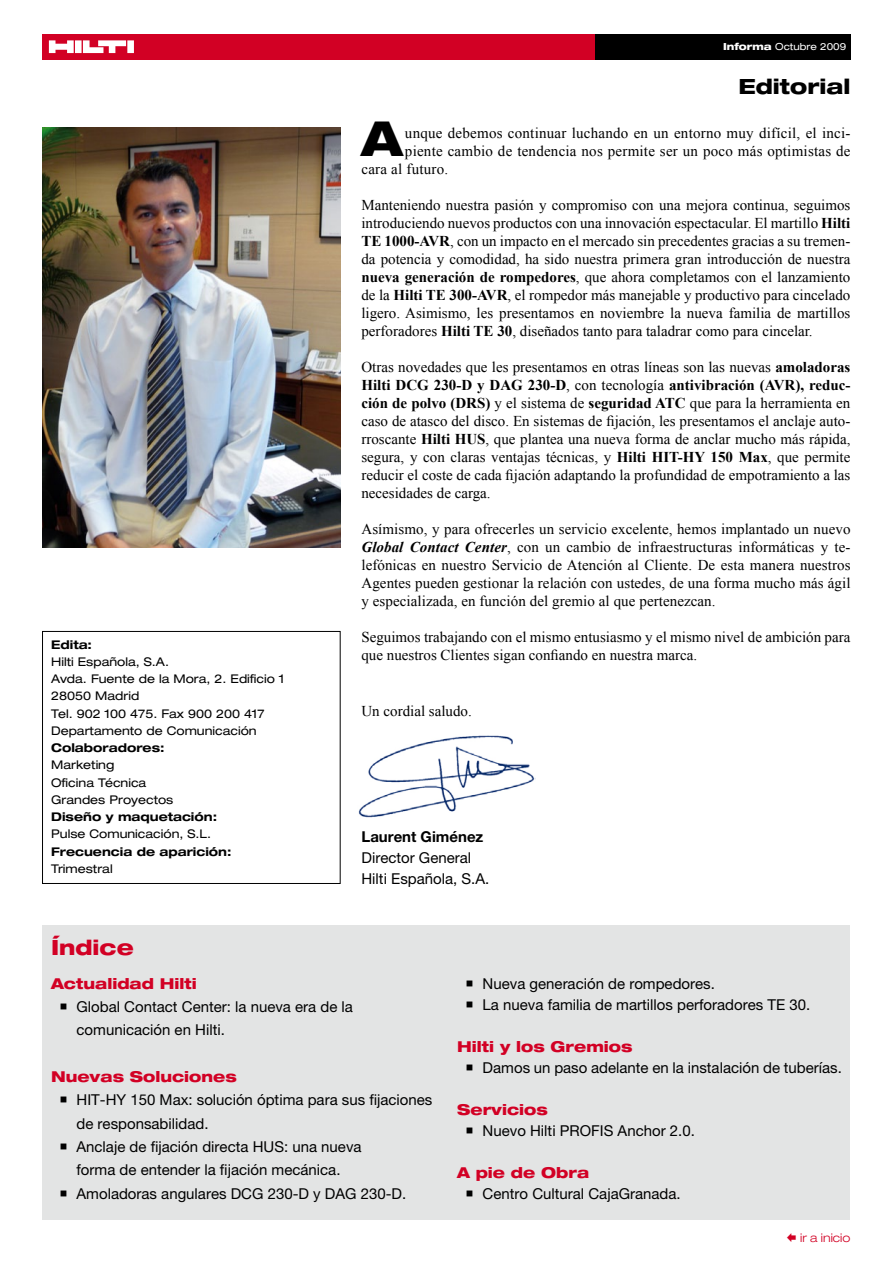
<style>
.page{position:relative;width:893px;height:1263px;background:#fff}
.page>*{position:absolute;margin:0;border:0;box-sizing:border-box;transform-origin:0 0}
._01_TEX_capitular{font:800 expanded 48.3px "Helvetica Neue LT Pro";color:#000}
.t1{font:800 expanded 21px "Helvetica Neue LT Pro";color:#000}
.t2{font:800 expanded 21px "Helvetica Neue LT Pro";color:#d20024}
._00_TEX_generico{font:15px/18px "Times New Roman";color:#000;text-align:justify}
.INDICE{font:15px/23.4px "Helvetica Neue LT Pro";color:#000}
._01_TEX_capitular-2{font:15px "Times New Roman";letter-spacing:.015em;color:#000}
.INDICE_bold{font:800 expanded 15px "Helvetica Neue LT Pro";color:#d20024}
._00_TEX_generico-2{font:15px "Helvetica Neue LT Pro";color:#000}
._00_TEX_generico-3{font:700 15px "Helvetica Neue LT Pro";color:#000}
.EDITA{font:expanded 12px "Helvetica Neue LT Pro";color:#000}
.EDITA_bold{font:700 expanded 12px "Helvetica Neue LT Pro";color:#000}
.t3{font:300 expanded 12px "Helvetica Neue LT Pro";color:#d20024}
.t4{font:expanded 9.75px "Helvetica Neue LT Pro";color:#fff}
.s1{font-weight:800}
.s2{font-weight:700}
.s3{font-weight:700;font-style:italic}
</style>
<div class="page">
<div style="left:43px;top:34px;width:552px;height:26px;background:#d20024"></div>
<svg style="left:49px;top:40px;width:85px;height:13px"></svg>
<div style="left:595px;top:34px;width:255px;height:26px;background:#000"></div>
<img style="left:43px;top:128px;width:297px;height:420px">
<div style="left:43px;top:926px;width:807px;height:294px;background:#e3e4e4"></div>
<div style="left:42px;top:631px;width:298px;height:253px;border:1px solid #000"></div>
<img style="left:358px;top:735px;width:178px;height:83px">
<p class="EDITA_bold" style="left:51px;top:637px;width:42px">Edita:</p>
<p class="EDITA" style="left:51px;top:655px;width:119px">Hilti Española, S.A.</p>
<p class="EDITA" style="left:51px;top:672px;width:235px">Avda. Fuente de la Mora, 2. Edificio 1</p>
<p class="EDITA" style="left:51px;top:689px;width:90px">28050 Madrid</p>
<p class="EDITA" style="left:51px;top:706px;width:215px">Tel. 902 100 475. Fax 900 200 417</p>
<p class="EDITA" style="left:51px;top:724px;width:207px">Departamento de Comunicación</p>
<p class="EDITA_bold" style="left:51px;top:740px;width:115px">Colaboradores:</p>
<p class="EDITA" style="left:51px;top:758px;width:65px">Marketing</p>
<p class="EDITA" style="left:51px;top:775px;width:97px">Oficina Técnica</p>
<p class="EDITA" style="left:51px;top:793px;width:124px">Grandes Proyectos</p>
<p class="EDITA_bold" style="left:51px;top:809px;width:167px">Diseño y maquetación:</p>
<p class="EDITA" style="left:51px;top:827px;width:161px">Pulse Comunicación, S.L.</p>
<p class="EDITA_bold" style="left:51px;top:844px;width:182px">Frecuencia de aparición:</p>
<p class="EDITA" style="left:51px;top:862px;width:63px">Trimestral</p>
<p class="t4" style="left:723px;top:41px;width:125px"><span class="s1">Informa</span> Octubre 2009</p>
<p class="t1" style="left:739px;top:73px;width:113px">Editorial</p>
<p class="_01_TEX_capitular" style="left:361px;top:108px;width:43px">A</p>
<p class="_01_TEX_capitular-2" style="left:405px;top:123px;width:447px">unque debemos continuar luchando en un entorno muy difícil, el inci-</p>
<p class="_01_TEX_capitular-2" style="left:405px;top:141px;width:447px">piente cambio de tendencia nos permite ser un poco más optimistas de</p>
<p class="_01_TEX_capitular-2" style="left:361px;top:159px;width:88px">cara al futuro.</p>
<p class="_00_TEX_generico" style="left:361px;top:196px;width:491px">Manteniendo nuestra pasión y compromiso con una mejora continua, seguimos introduciendo nuevos productos con una innovación espectacular. El martillo <span class="s2">Hilti TE 1000-AVR</span>, con un impacto en el mercado sin precedentes gracias a su tremen&shy;da potencia y comodidad, ha sido nuestra primera gran introducción de nuestra <span class="s2">nueva generación de rompedores</span>, que ahora completamos con el lanzamiento de la <span class="s2">Hilti TE 300-AVR</span>, el rompedor más manejable y productivo para cincelado ligero. Asimismo, les presentamos en noviembre la nueva familia de martillos perforadores <span class="s2">Hilti TE 30</span>, diseñados tanto para taladrar como para cincelar.</p>
<p class="_00_TEX_generico" style="left:361px;top:358px;width:490px">Otras novedades que les presentamos en otras líneas son las nuevas <span class="s2">amoladoras Hilti DCG 230-D y DAG 230-D</span>, con tecnología <span class="s2">antivibración (AVR), reduc&shy;ción de polvo (DRS)</span> y el sistema de <span class="s2">seguridad ATC</span> que para la herramienta en caso de atasco del disco. En sistemas de fijación, les presentamos el anclaje auto&shy;rroscante <span class="s2">Hilti HUS</span>, que plantea una nueva forma de anclar mucho más rápida, segura, y con claras ventajas técnicas, y <span class="s2">Hilti HIT-HY 150 Max</span>, que permite reducir el coste de cada fijación adaptando la profundidad de empotramiento a las necesidades de carga.</p>
<p class="_00_TEX_generico" style="left:361px;top:520px;width:491px">Asímismo, y para ofrecerles un servicio excelente, hemos implantado un nuevo <span class="s3">Global Contact Center</span>, con un cambio de infraestructuras informáticas y te&shy;lefónicas en nuestro Servicio de Atención al Cliente. De esta manera nuestros Agentes pueden gestionar la relación con ustedes, de una forma mucho más ágil y especializada, en función del gremio al que pertenezcan.</p>
<p class="_00_TEX_generico" style="left:361px;top:628px;width:490px">Seguimos trabajando con el mismo entusiasmo y el mismo nivel de ambición para que nuestros Clientes sigan confiando en nuestra marca.</p>
<p class="_00_TEX_generico" style="left:361px;top:701px;width:112px">Un cordial saludo.</p>
<p class="_00_TEX_generico-3" style="left:361px;top:827px;width:123px">Laurent Giménez</p>
<p class="_00_TEX_generico-2" style="left:361px;top:848px;width:111px">Director General</p>
<p class="_00_TEX_generico-2" style="left:361px;top:869px;width:129px">Hilti Española, S.A.</p>
<p class="t2" style="left:51px;top:934px;width:84px">Índice</p>
<p class="INDICE_bold" style="left:51px;top:974px;width:147px">Actualidad Hilti</p>
<p class="INDICE" style="left:77px;top:995px;width:278px;text-indent:-17px">○ Global Contact Center: la nueva era de la comunicación en Hilti.</p>
<p class="INDICE_bold" style="left:51px;top:1067px;width:187px">Nuevas Soluciones</p>
<p class="INDICE" style="left:77px;top:1088px;width:357px;text-indent:-17px">○ HIT-HY 150 Max: solución óptima para sus fijaciones de responsabilidad.</p>
<p class="INDICE" style="left:60px;top:1135px;width:304px;text-align:center">○ Anclaje de fijación directa HUS: una nueva forma de entender la fijación mecánica.</p>
<p class="INDICE" style="left:60px;top:1181px;width:348px">○ Amoladoras angulares DCG 230-D y DAG 230-D.</p>
<p class="INDICE" style="left:466px;top:971px;width:251px">○ Nueva generación de rompedores.</p>
<p class="INDICE" style="left:466px;top:992px;width:346px">○ La nueva familia de martillos perforadores TE 30.</p>
<p class="INDICE_bold" style="left:457px;top:1037px;width:177px">Hilti y los Gremios</p>
<p class="INDICE" style="left:466px;top:1055px;width:378px">○ Damos un paso adelante en la instalación de tuberías.</p>
<p class="INDICE_bold" style="left:457px;top:1100px;width:92px">Servicios</p>
<p class="INDICE" style="left:466px;top:1118px;width:231px">○ Nuevo Hilti PROFIS Anchor 2.0.</p>
<p class="INDICE_bold" style="left:457px;top:1163px;width:134px">A pie de Obra</p>
<p class="INDICE" style="left:466px;top:1181px;width:217px">○ Centro Cultural CajaGranada.</p>
<p class="t3" style="left:800px;top:1230px;width:52px">ir a inicio</p>
</div>
